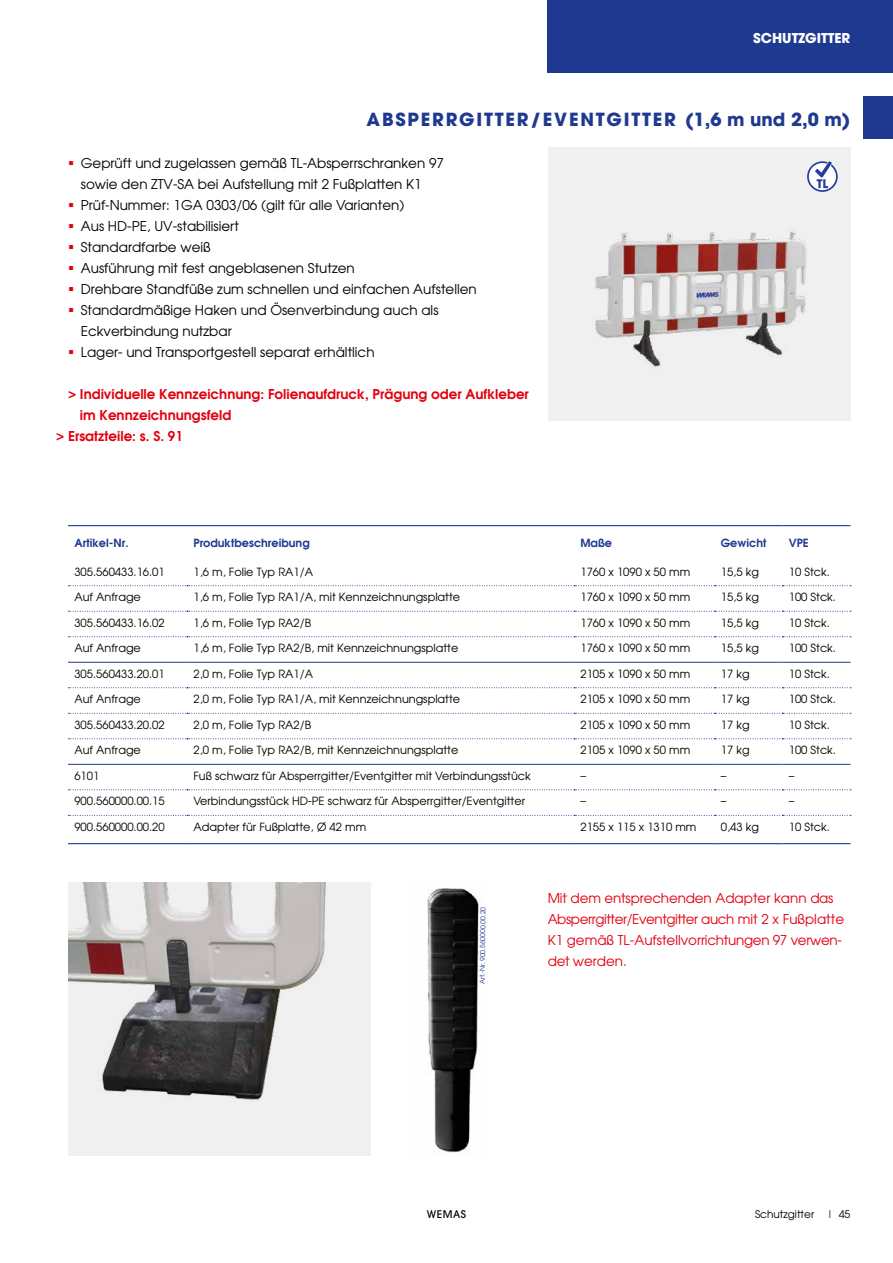
<style>
.page{position:relative;width:893px;height:1263px;background:#fff}
.page>*{position:absolute;margin:0;border:0;box-sizing:border-box;transform-origin:0 0}
.t1{font:700 18px "Avant Garde";letter-spacing:.1em;color:#1e398f}
.t2{font:13.5px/21px "Avant Garde";color:#000}
.t3{font:13.5px/21px "Avant Garde";letter-spacing:-.01em;color:#e3000f}
.t4{font:600 13.5px "Avant Garde";color:#e3000f}
.t5{font:700 13.5px "Avant Garde";color:#fff}
.t6{font:11.25px "Avant Garde";color:#000}
.t7{font:600 11.25px "Avant Garde";color:#1e398f}
.t8{font:10.5px "Avant Garde";color:#000}
.t9{font:500 10.5px "Avant Garde";letter-spacing:.05em;color:#000}
.t10{font:6.75px "Avant Garde";letter-spacing:-.01em;color:#1e398f}
</style>
<div class="page">
<div style="left:548px;top:147px;width:302px;height:273px;background:#f0f0f0"></div>
<div style="left:68px;top:882px;width:303px;height:273px;background:#f0f0f0"></div>
<img style="left:427px;top:888px;width:52px;height:265px">
<img style="left:595px;top:231px;width:212px;height:136px">
<img style="left:68px;top:882px;width:258px;height:218px">
<svg style="left:68px;top:611px;width:783px;height:1px"></svg>
<svg style="left:68px;top:636px;width:783px;height:1px"></svg>
<svg style="left:68px;top:713px;width:783px;height:1px"></svg>
<svg style="left:68px;top:738px;width:783px;height:1px"></svg>
<hr style="left:68px;top:662px;width:119px;height:1px;background:#1e398f">
<hr style="left:187px;top:662px;width:387px;height:1px;background:#1e398f">
<hr style="left:574px;top:662px;width:140px;height:1px;background:#1e398f">
<hr style="left:714px;top:662px;width:68px;height:1px;background:#1e398f">
<hr style="left:782px;top:662px;width:68px;height:1px;background:#1e398f">
<svg style="left:68px;top:687px;width:783px;height:1px"></svg>
<hr style="left:68px;top:764px;width:119px;height:1px;background:#1e398f">
<hr style="left:187px;top:764px;width:387px;height:1px;background:#1e398f">
<hr style="left:574px;top:764px;width:140px;height:1px;background:#1e398f">
<hr style="left:714px;top:764px;width:68px;height:1px;background:#1e398f">
<hr style="left:782px;top:764px;width:68px;height:1px;background:#1e398f">
<hr style="left:68px;top:843px;width:119px;height:1px;background:#1e398f">
<hr style="left:187px;top:843px;width:387px;height:1px;background:#1e398f">
<hr style="left:574px;top:843px;width:140px;height:1px;background:#1e398f">
<hr style="left:714px;top:843px;width:68px;height:1px;background:#1e398f">
<hr style="left:782px;top:843px;width:68px;height:1px;background:#1e398f">
<hr style="left:68px;top:525px;width:119px;height:1px;background:#1e398f">
<hr style="left:187px;top:525px;width:387px;height:1px;background:#1e398f">
<hr style="left:574px;top:525px;width:140px;height:1px;background:#1e398f">
<hr style="left:714px;top:525px;width:68px;height:1px;background:#1e398f">
<hr style="left:782px;top:525px;width:68px;height:1px;background:#1e398f">
<svg style="left:68px;top:585px;width:783px;height:1px"></svg>
<svg style="left:68px;top:815px;width:783px;height:1px"></svg>
<svg style="left:68px;top:789px;width:783px;height:1px"></svg>
<svg style="left:807px;top:161px;width:31px;height:31px"></svg>
<div style="left:863px;top:96px;width:30px;height:43px;background:#1e398f"></div>
<div style="left:548px;top:0;width:345px;height:72px;background:#1e398f"></div>
<p class="t5" style="left:753px;top:29px;width:99px">SCHUTZGITTER</p>
<h1 class="t1" style="left:367px;top:108px;width:485px">ABSPERRGITTER/EVENTGITTER (1,6 m und 2,0 m)</h1>
<p class="t2" style="left:81px;top:152px;width:397px">Geprüft und zugelassen gemäß TL-Absperrschranken 97 sowie den ZTV-SA bei Aufstellung mit 2 Fußplatten K1<br>Prüf-Nummer: 1GA 0303/06 (gilt für alle Varianten)<br>Aus HD-PE, UV-stabilisiert<br>Standardfarbe weiß<br>Ausführung mit fest angeblasenen Stutzen<br>Drehbare Standfüße zum schnellen und einfachen Aufstellen Standardmäßige Haken und Ösenverbindung auch als Eckverbindung nutzbar<br>Lager- und Transportgestell separat erhältlich</p>
<p class="t4" style="left:68px;top:385px;width:462px">&gt; Individuelle Kennzeichnung: Folienaufdruck, Prägung oder Aufkleber</p>
<p class="t4" style="left:80px;top:406px;width:153px">im Kennzeichnungsfeld</p>
<p class="t4" style="left:56px;top:427px;width:128px">&gt; Ersatzteile: s. S. 91</p>
<p class="t7" style="left:74px;top:536px;width:56px">Artikel-Nr.</p>
<p class="t7" style="left:193px;top:536px;width:118px">Produktbeschreibung</p>
<p class="t7" style="left:580px;top:536px;width:33px">Maße</p>
<p class="t7" style="left:721px;top:536px;width:47px">Gewicht</p>
<p class="t7" style="left:789px;top:536px;width:22px">VPE</p>
<p class="t6" style="left:74px;top:565px;width:92px">305.560433.16.01</p>
<p class="t6" style="left:193px;top:565px;width:121px">1,6 m, Folie Typ RA1/A</p>
<p class="t6" style="left:580px;top:565px;width:111px">1760 x 1090 x 50 mm</p>
<p class="t6" style="left:721px;top:565px;width:40px">15,5 kg</p>
<p class="t6" style="left:789px;top:565px;width:43px">10 Stck.</p>
<p class="t6" style="left:74px;top:590px;width:68px">Auf Anfrage</p>
<p class="t6" style="left:193px;top:590px;width:268px">1,6 m, Folie Typ RA1/A, mit Kennzeichnungsplatte</p>
<p class="t6" style="left:580px;top:590px;width:111px">1760 x 1090 x 50 mm</p>
<p class="t6" style="left:721px;top:590px;width:40px">15,5 kg</p>
<p class="t6" style="left:789px;top:590px;width:49px">100 Stck.</p>
<p class="t6" style="left:74px;top:616px;width:92px">305.560433.16.02</p>
<p class="t6" style="left:193px;top:616px;width:119px">1,6 m, Folie Typ RA2/B</p>
<p class="t6" style="left:580px;top:616px;width:111px">1760 x 1090 x 50 mm</p>
<p class="t6" style="left:721px;top:616px;width:40px">15,5 kg</p>
<p class="t6" style="left:789px;top:616px;width:43px">10 Stck.</p>
<p class="t6" style="left:74px;top:641px;width:68px">Auf Anfrage</p>
<p class="t6" style="left:193px;top:641px;width:266px">1,6 m, Folie Typ RA2/B, mit Kennzeichnungsplatte</p>
<p class="t6" style="left:580px;top:641px;width:111px">1760 x 1090 x 50 mm</p>
<p class="t6" style="left:721px;top:641px;width:40px">15,5 kg</p>
<p class="t6" style="left:789px;top:641px;width:49px">100 Stck.</p>
<p class="t6" style="left:74px;top:667px;width:92px">305.560433.20.01</p>
<p class="t6" style="left:193px;top:667px;width:121px">2,0 m, Folie Typ RA1/A</p>
<p class="t6" style="left:580px;top:667px;width:111px">2105 x 1090 x 50 mm</p>
<p class="t6" style="left:721px;top:667px;width:30px">17 kg</p>
<p class="t6" style="left:789px;top:667px;width:43px">10 Stck.</p>
<p class="t6" style="left:74px;top:692px;width:68px">Auf Anfrage</p>
<p class="t6" style="left:193px;top:692px;width:268px">2,0 m, Folie Typ RA1/A, mit Kennzeichnungsplatte</p>
<p class="t6" style="left:580px;top:692px;width:111px">2105 x 1090 x 50 mm</p>
<p class="t6" style="left:721px;top:692px;width:30px">17 kg</p>
<p class="t6" style="left:789px;top:692px;width:49px">100 Stck.</p>
<p class="t6" style="left:74px;top:718px;width:92px">305.560433.20.02</p>
<p class="t6" style="left:193px;top:718px;width:119px">2,0 m, Folie Typ RA2/B</p>
<p class="t6" style="left:580px;top:718px;width:111px">2105 x 1090 x 50 mm</p>
<p class="t6" style="left:721px;top:718px;width:30px">17 kg</p>
<p class="t6" style="left:789px;top:718px;width:43px">10 Stck.</p>
<p class="t6" style="left:74px;top:743px;width:68px">Auf Anfrage</p>
<p class="t6" style="left:193px;top:743px;width:266px">2,0 m, Folie Typ RA2/B, mit Kennzeichnungsplatte</p>
<p class="t6" style="left:580px;top:743px;width:111px">2105 x 1090 x 50 mm</p>
<p class="t6" style="left:721px;top:743px;width:30px">17 kg</p>
<p class="t6" style="left:789px;top:743px;width:49px">100 Stck.</p>
<p class="t6" style="left:74px;top:769px;width:26px">6101</p>
<p class="t6" style="left:193px;top:769px;width:339px">Fuß schwarz für Absperrgitter/Eventgitter mit Verbindungsstück</p>
<p class="t6" style="left:580px;top:769px;width:7px">–</p>
<p class="t6" style="left:721px;top:769px;width:7px">–</p>
<p class="t6" style="left:789px;top:769px;width:7px">–</p>
<p class="t6" style="left:74px;top:794px;width:92px">900.560000.00.15</p>
<p class="t6" style="left:193px;top:794px;width:333px">Verbindungsstück HD-PE schwarz für Absperrgitter/Eventgitter</p>
<p class="t6" style="left:580px;top:794px;width:7px">–</p>
<p class="t6" style="left:721px;top:794px;width:7px">–</p>
<p class="t6" style="left:789px;top:794px;width:7px">–</p>
<p class="t6" style="left:74px;top:820px;width:92px">900.560000.00.20</p>
<p class="t6" style="left:193px;top:820px;width:174px">Adapter für Fußplatte, Ø 42 mm</p>
<p class="t6" style="left:580px;top:820px;width:118px">2155 x 115 x 1310 mm</p>
<p class="t6" style="left:721px;top:820px;width:40px">0,43 kg</p>
<p class="t6" style="left:789px;top:820px;width:43px">10 Stck.</p>
<p class="t10" style="left:478px;top:984px;width:79px;rotate:-90deg">Art.-Nr. 900.560000.00.20</p>
<p class="t3" style="left:548px;top:887px;width:298px">Mit dem entsprechenden Adapter kann das Absperrgitter/Eventgitter auch mit 2 x Fußplatte K1 gemäß TL-Aufstellvorrichtungen 97 verwen&shy;det werden.</p>
<p class="t9" style="left:427px;top:1208px;width:41px">WEMAS</p>
<p class="t8" style="left:755px;top:1208px;width:97px">Schutzgitter | 45</p>
</div>
